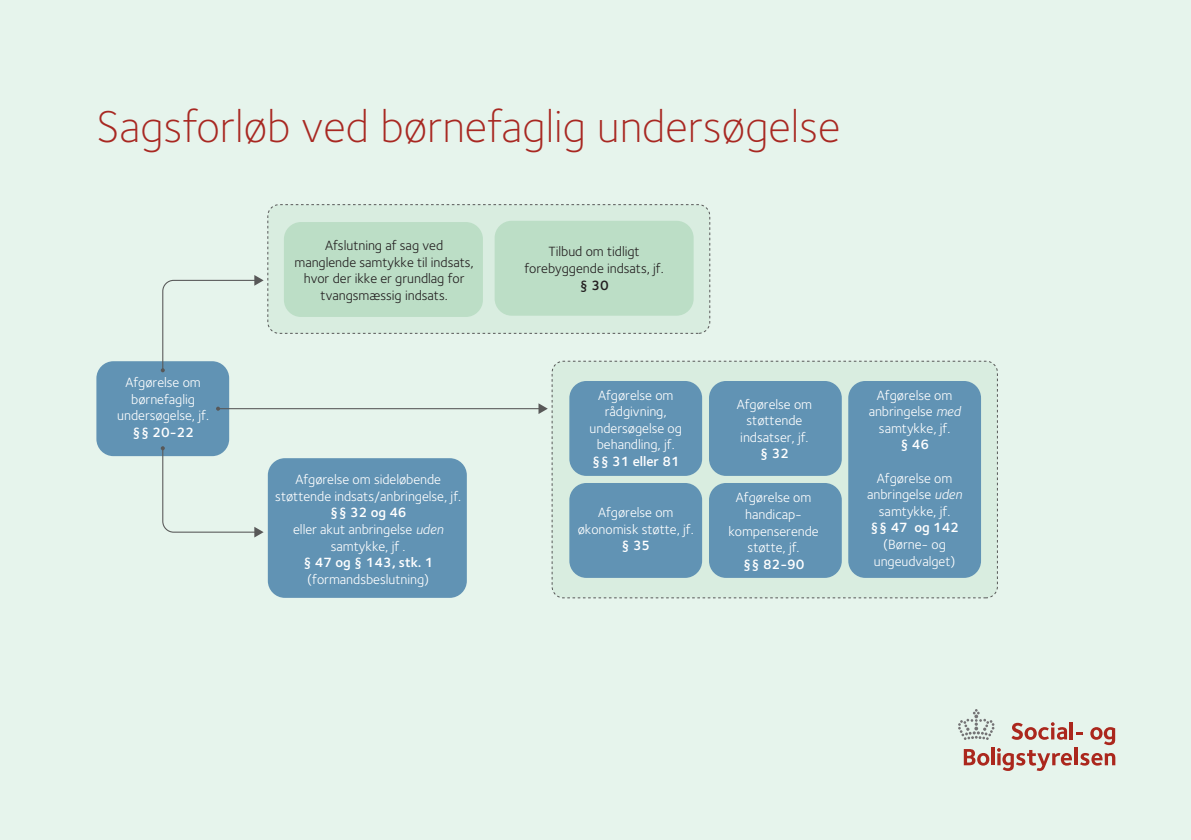
<style>
.page{position:relative;width:1191px;height:840px;background:#fff}
.page>*{position:absolute;margin:0;border:0;box-sizing:border-box;transform-origin:0 0}
.t1{font:300 46px "Foundry Sterling";color:#a82822}
.t2{font:13.8px/16.6px "Foundry Sterling Book 6";letter-spacing:-.005em;color:#fff;text-align:center}
.t3{font:13.8px/16.6px "Foundry Sterling Book 6";letter-spacing:-.005em;color:#231f20;text-align:center}
.t4{font:13.8px "Foundry Sterling Demi 6";letter-spacing:-.005em;color:#fff}
.t5{font:13.8px "Foundry Sterling Demi 6";color:#231f20}
.s1{font-family:"Foundry Sterling Book Italic 3"}
</style>
<div class="page">
<div style="left:0;top:0;width:1191px;height:839px;background:#e6f4ec"></div>
<svg style="left:958px;top:709px;width:36px;height:30px"></svg>
<svg style="left:1011px;top:722px;width:56px;height:17px"></svg>
<hr style="left:1069px;top:721px;width:4px;height:18px;background:#ab271d">
<svg style="left:1076px;top:732px;width:6px;height:2px"></svg>
<svg style="left:1090px;top:727px;width:25px;height:17px"></svg>
<svg style="left:963px;top:749px;width:26px;height:16px"></svg>
<hr style="left:991px;top:747px;width:3px;height:17px;background:#ab271d">
<svg style="left:997px;top:748px;width:75px;height:22px"></svg>
<hr style="left:1074px;top:747px;width:3px;height:17px;background:#ab271d">
<svg style="left:1080px;top:753px;width:35px;height:12px"></svg>
<img style="left:96px;top:204px;width:902px;height:395px">
<h2 class="t1" style="left:96px;top:100px;width:745px">Sagsforløb ved børnefaglig undersøgelse</h2>
<p class="t2" style="left:117px;top:374px;width:93px">Afgørelse om børnefaglig undersøgelse, jf.</p>
<p class="t4" style="left:132px;top:424px;width:63px">§§ 20-22</p>
<p class="t3" style="left:294px;top:237px;width:181px">Afslutning af sag ved manglende samtykke til indsats, hvor der ikke er grundlag for tvangsmæssig indsats.</p>
<p class="t3" style="left:524px;top:243px;width:141px">Tilbud om tidligt forebyggende indsats, jf.</p>
<p class="t5" style="left:579px;top:277px;width:31px">§ 30</p>
<p class="t2" style="left:275px;top:471px;width:187px">Afgørelse om sideløbende støttende indsats/anbringelse, jf.</p>
<p class="t4" style="left:330px;top:504px;width:78px">§§ 32 og 46</p>
<p class="t2" style="left:293px;top:521px;width:152px">eller akut anbringelse <span class="s1">uden </span>samtykke, jf .</p>
<p class="t4" style="left:303px;top:554px;width:132px">§ 47 og § 143, stk. 1</p>
<p class="t2" style="left:307px;top:571px;width:123px">(formandsbeslutning)</p>
<p class="t2" style="left:589px;top:386px;width:94px">Afgørelse om rådgivning, undersøgelse og behandling, jf.</p>
<p class="t4" style="left:592px;top:453px;width:89px">§§ 31 eller 81</p>
<p class="t2" style="left:578px;top:504px;width:117px">Afgørelse om økonomisk støtte, jf.</p>
<p class="t4" style="left:621px;top:537px;width:31px">§ 35</p>
<p class="t2" style="left:737px;top:395px;width:77px">Afgørelse om støttende indsatser, jf.</p>
<p class="t4" style="left:760px;top:445px;width:31px">§ 32</p>
<p class="t2" style="left:728px;top:489px;width:92px">Afgørelse om handicap&shy;kompenserende støtte, jf.</p>
<p class="t4" style="left:742px;top:555px;width:63px">§§ 82-90</p>
<p class="t2" style="left:868px;top:386px;width:93px">Afgørelse om anbringelse <span class="s1">med </span>samtykke, jf.</p>
<p class="t4" style="left:900px;top:436px;width:31px">§ 46</p>
<p class="t2" style="left:867px;top:469px;width:96px">Afgørelse om anbringelse <span class="s1">uden </span>samtykke, jf.</p>
<p class="t4" style="left:870px;top:519px;width:90px">§§ 47 og 142</p>
<p class="t2" style="left:873px;top:536px;width:83px">(Børne- og ungeudvalget)</p>
</div>
